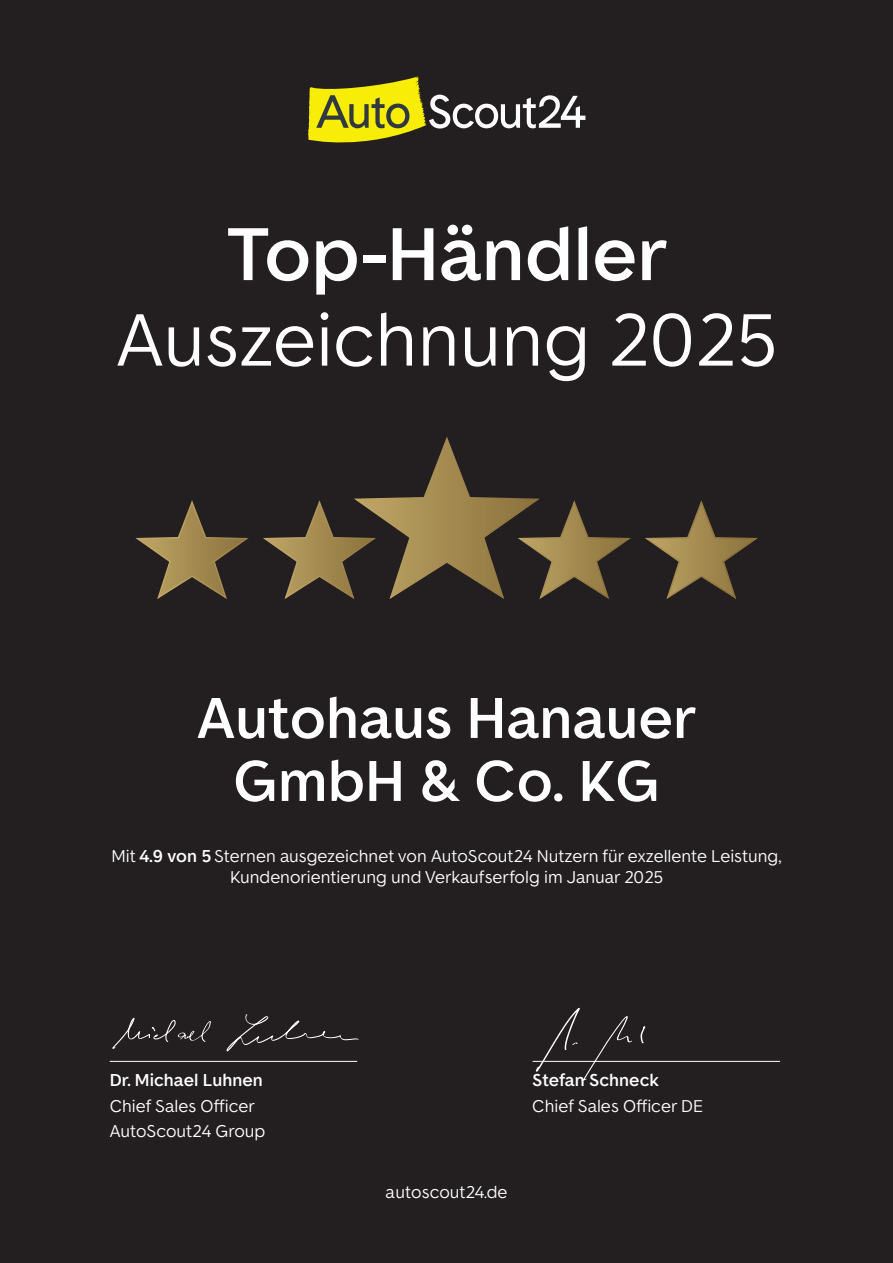
<style>
.page{position:relative;width:893px;height:1263px;background:#231f20}
.page>*{position:absolute;margin:0;border:0;box-sizing:border-box;transform-origin:0 0}
.t1{font:78px "Make It Sans";color:#fff}
.t2{font:700 78px "Make It Sans";color:#fff}
.t3{font:700 60px/63px "Make It Sans";color:#fff;text-align:center}
.t4{font:18px "Make It Sans";color:#fff}
.t5{font:700 18px "Make It Sans";color:#fff}
.s1{font-weight:700}
</style>
<div class="page">
<svg style="left:308px;top:77px;width:277px;height:65px"></svg>
<hr style="left:110px;top:1061px;width:247px;height:1px;background:#fff">
<svg style="left:112px;top:1017px;width:99px;height:32px"></svg>
<svg style="left:226px;top:1014px;width:133px;height:37px"></svg>
<hr style="left:533px;top:1061px;width:247px;height:1px;background:#fff">
<svg style="left:535px;top:1008px;width:98px;height:73px"></svg>
<svg style="left:640px;top:1026px;width:5px;height:17px"></svg>
<svg style="left:135px;top:500px;width:114px;height:99px"></svg>
<svg style="left:263px;top:437px;width:368px;height:162px"></svg>
<svg style="left:645px;top:500px;width:113px;height:99px"></svg>
<p class="t2" style="left:226px;top:208px;width:442px">Top-Händler</p>
<p class="t1" style="left:116px;top:295px;width:662px">Auszeichnung 2025</p>
<h2 class="t3" style="left:197px;top:685px;width:501px">Autohaus Hanauer<br>GmbH &amp; Co. KG</h2>
<p class="t4" style="left:111px;top:845px;width:672px">Mit <span class="s1">4.9 von 5</span> Sternen ausgezeichnet von AutoScout24 Nutzern für exzellente Leistung,</p>
<p class="t4" style="left:230px;top:867px;width:435px">Kundenorientierung und Verkaufserfolg im Januar 2025</p>
<p class="t5" style="left:110px;top:1070px;width:154px">Dr. Michael Luhnen</p>
<p class="t4" style="left:110px;top:1095px;width:147px">Chief Sales Officer</p>
<p class="t4" style="left:110px;top:1120px;width:157px">AutoScout24 Group</p>
<p class="t5" style="left:532px;top:1070px;width:128px">Stefan Schneck</p>
<p class="t4" style="left:532px;top:1095px;width:172px">Chief Sales Officer DE</p>
<p class="t4" style="left:386px;top:1181px;width:123px">autoscout24.de</p>
</div>
